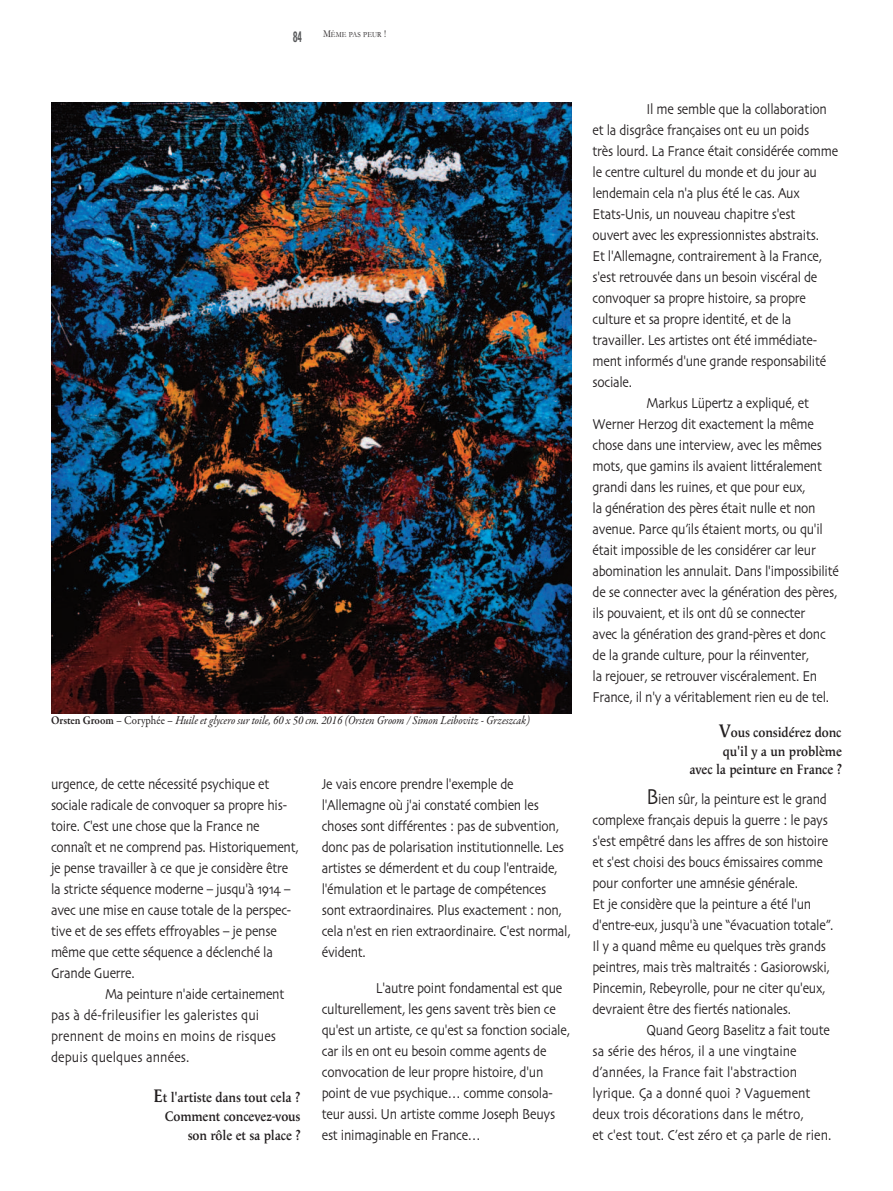
<style>
.page{position:relative;width:893px;height:1191px;background:#fff}
.page>*{position:absolute;margin:0;border:0;box-sizing:border-box;transform-origin:0 0}
.t1{font:15px/21px "Skia";letter-spacing:-.02em;color:#231f20;scale:.85 1}
.t2{font:15px/21px "Skia";color:#231f20;scale:.85 1}
.t3{font:15px/21px "Skia";letter-spacing:.005em;color:#231f20;scale:.85 1}
.t4{font:700 condensed 15px "Helvetica Neue";color:#57585a;scale:.6 1}
.t5{font:600 14.25px/18.8px "Apolline";letter-spacing:-.005em;color:#231f20;text-align:right;scale:.9 1}
.t6{font:italic 12px "Garamond Premr Pro";color:#231f20;scale:.9 1}
.t7{font:7.8px "Garamond";letter-spacing:.015em;color:#231f20;scale:.9 1}
.s1{font-size:10.5px}
.s2{font-weight:600;font-style:normal}
.s3{font-style:normal}
.s4{font-size:18.75px}
.s5{font-size:22.5px}
</style>
<div class="page">
<img style="left:51px;top:102px;width:520px;height:611px">
<p class="t4" style="left:293px;top:27px;width:16px">84</p>
<p class="t7" style="left:323px;top:29px;width:72px"><span class="s1">M</span>ÊME PAS PEUR <span class="s1">!</span></p>
<p class="t6" style="left:51px;top:716px;width:534px"><span class="s2">Orsten Groom</span> <span class="s3">– Coryphée –</span> Huile et glycero sur toile, 60 x 50 cm. 2016 (Orsten Groom / Simon Leibovitz - Grzeszcak)</p>
<p class="t1" style="left:51px;top:773px;width:293px">urgence, de cette nécessité psychique et sociale radicale de convoquer sa propre his&shy;toire. C'est une chose que la France ne connaît et ne comprend pas. Historiquement, je pense travailler à ce que je considère être la stricte séquence moderne – jusqu'à 1914 – avec une mise en cause totale de la perspec&shy;tive et de ses effets effroyables – je pense même que cette séquence a déclenché la Grande Guerre.</p>
<p class="t3" style="left:51px;top:983px;width:276px;text-indent:54px">Ma peinture n'aide certainement pas à dé-frileusifier les galeristes qui prennent de moins en moins de risques depuis quelques années.</p>
<p class="t5" style="left:154px;top:1089px;width:165px"><span class="s4">E</span>t l'artiste dans tout cela ?<br>Comment concevez-vous son rôle et sa place ?</p>
<p class="t1" style="left:322px;top:773px;width:294px">Je vais encore prendre l'exemple de l'Allemagne où j'ai constaté combien les choses sont différentes : pas de subvention, donc pas de polarisation institutionnelle. Les artistes se démerdent et du coup l'entraide, l'émulation et le partage de compétences sont extraordinaires. Plus exactement : non, cela n'est en rien extraordinaire. C'est normal, évident.</p>
<p class="t1" style="left:322px;top:977px;width:294px;text-indent:54px">L'autre point fondamental est que culturellement, les gens savent très bien ce qu'est un artiste, ce qu'est sa fonction sociale, car ils en ont eu besoin comme agents de convocation de leur propre histoire, d'un point de vue psychique… comme consola&shy;teur aussi. Un artiste comme Joseph Beuys est inimaginable en France…</p>
<p class="t1" style="left:646px;top:98px;width:214px">Il me semble que la collaboration</p>
<p class="t1" style="left:592px;top:119px;width:256px">et la disgrâce françaises ont eu un poids</p>
<p class="t1" style="left:592px;top:140px;width:291px">très lourd. La France était considérée comme</p>
<p class="t1" style="left:592px;top:161px;width:266px">le centre culturel du monde et du jour au</p>
<p class="t1" style="left:592px;top:182px;width:245px">lendemain cela n'a plus été le cas. Aux</p>
<p class="t1" style="left:592px;top:203px;width:240px">Etats-Unis, un nouveau chapitre s'est</p>
<p class="t1" style="left:592px;top:224px;width:268px">ouvert avec les expressionnistes abstraits.</p>
<p class="t1" style="left:592px;top:245px;width:272px">Et l'Allemagne, contrairement à la France,</p>
<p class="t1" style="left:592px;top:266px;width:266px">s'est retrouvée dans un besoin viscéral de</p>
<p class="t1" style="left:592px;top:287px;width:253px">convoquer sa propre histoire, sa propre</p>
<p class="t1" style="left:592px;top:308px;width:235px">culture et sa propre identité, et de la</p>
<p class="t1" style="left:592px;top:329px;width:266px">travailler. Les artistes ont été immédiate-</p>
<p class="t1" style="left:592px;top:350px;width:276px">ment informés d'une grande responsabilité</p>
<p class="t1" style="left:592px;top:371px;width:48px">sociale.</p>
<p class="t1" style="left:646px;top:392px;width:193px">Markus Lüpertz a expliqué, et</p>
<p class="t1" style="left:592px;top:413px;width:262px">Werner Herzog dit exactement la même</p>
<p class="t1" style="left:592px;top:434px;width:271px">chose dans une interview, avec les mêmes</p>
<p class="t1" style="left:592px;top:455px;width:272px">mots, que gamins ils avaient littéralement</p>
<p class="t1" style="left:592px;top:476px;width:252px">grandi dans les ruines, et que pour eux,</p>
<p class="t1" style="left:592px;top:497px;width:264px">la génération des pères était nulle et non</p>
<p class="t1" style="left:592px;top:518px;width:273px">avenue. Parce qu’ils étaient morts, ou qu'il</p>
<p class="t1" style="left:592px;top:539px;width:264px">était impossible de les considérer car leur</p>
<p class="t1" style="left:592px;top:560px;width:291px">abomination les annulait. Dans l'impossibilité</p>
<p class="t1" style="left:592px;top:581px;width:290px">de se connecter avec la génération des pères,</p>
<p class="t1" style="left:592px;top:602px;width:252px">ils pouvaient, et ils ont dû se connecter</p>
<p class="t1" style="left:592px;top:623px;width:276px">avec la génération des grand-pères et donc</p>
<p class="t1" style="left:592px;top:644px;width:256px">de la grande culture, pour la réinventer,</p>
<p class="t1" style="left:592px;top:665px;width:266px">la rejouer, se retrouver viscéralement. En</p>
<p class="t1" style="left:592px;top:686px;width:280px">France, il n'y a véritablement rien eu de tel.</p>
<p class="t5" style="left:689px;top:724px;width:171px"><span class="s4">V</span>ous considérez donc<br>qu'il y a un problème<br>avec la peinture en France ?</p>
<p class="t1" style="left:592px;top:788px;width:285px;text-indent:54px"><span class="s5">B</span>ien sûr, la peinture est le grand complexe français depuis la guerre : le pays s'est empêtré dans les affres de son histoire et s'est choisi des boucs émissaires comme pour conforter une amnésie générale.<br>Et je considère que la peinture a été l'un d'entre-eux, jusqu'à une “évacuation totale”.<br>Il y a quand même eu quelques très grands peintres, mais très maltraités : Gasiorowski, Pincemin, Rebeyrolle, pour ne citer qu'eux, devraient être des fiertés nationales.</p>
<p class="t2" style="left:592px;top:1019px;width:283px;text-indent:54px">Quand Georg Baselitz a fait toute sa série des héros, il a une vingtaine d’années, la France fait l'abstraction lyrique. Ça a donné quoi ? Vaguement deux trois décorations dans le métro,<br>et c'est tout. C’est zéro et ça parle de rien.</p>
</div>
